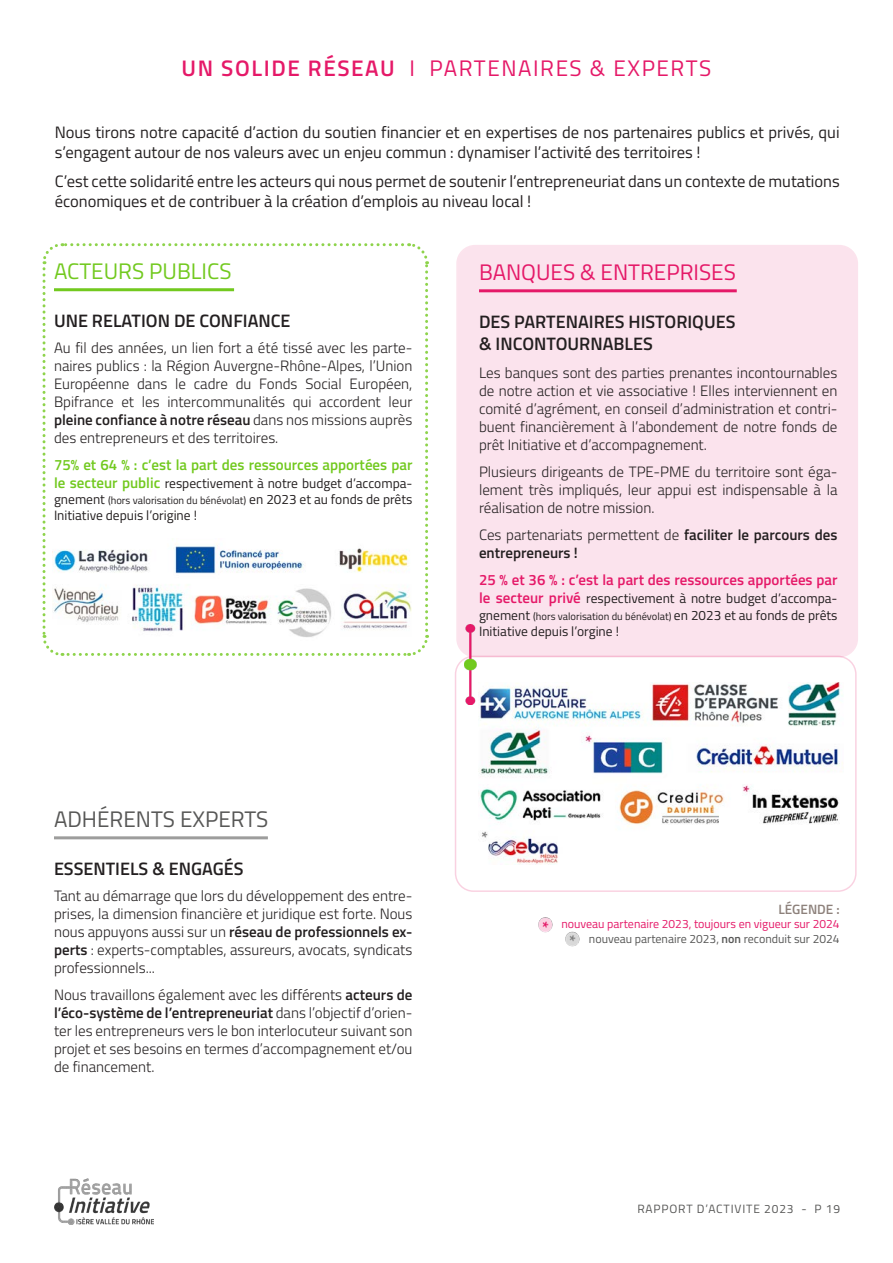
<style>
.page{position:relative;width:893px;height:1263px;background:#fff}
.page>*{position:absolute;margin:0;border:0;box-sizing:border-box;transform-origin:0 0}
.t1{font:22.5px "Titillium";letter-spacing:.07em;color:#e51968}
.t2{font:22.5px "Titillium";color:#e51968}
.t3{font:22.5px "Titillium";color:#575756}
.t4{font:22.5px "Titillium";color:#72c91f}
.t5{font:600 18px "Titillium Web";color:#231f20}
.t6{font:16.5px/19.8px "Titillium Web";color:#231f20}
.t7{font:300 15px/18px "Titillium";color:#231f20;text-align:justify}
.t8{font:600 15px/18px "Titillium";color:#231f20}
.t9{font:600 15px "Titillium";color:#72c91f}
.t10{font:600 15px "Titillium";color:#e51968}
.t11{font:13.5px/16.2px "Titillium";color:#231f20;text-align:justify}
.t12{font:600 13.5px "Titillium";color:#8d817b}
.t13{font:12px "Titillium";color:#e51968}
.t14{font:12px "Titillium";color:#575756}
.t15{font:12px "Titillium";letter-spacing:.07em;color:#575756}
.s1{font-weight:600}
.s2{font-weight:600;font-size:15px;color:#72c91f}
.s3{font-size:10.5px}
.s4{font-weight:300}
.s5{font-weight:600;font-size:15px;color:#e51968}
</style>
<div class="page">
<svg style="left:42px;top:243px;width:387px;height:413px"></svg>
<div style="left:457px;top:246px;width:400px;height:411px;background:#fbe3ed;border-radius:18px"></div>
<div style="left:456px;top:245px;width:402px;height:412px;border:2px solid #e51968;border-radius:18px"></div>
<div style="left:455px;top:656px;width:402px;height:236px;border:2px solid #e51968;border-radius:18px"></div>
<img style="left:54px;top:1178px;width:100px;height:46px">
<hr style="left:54px;top:288px;width:180px;height:3px;background:#72c91f">
<img style="left:53px;top:538px;width:358px;height:102px">
<hr style="left:479px;top:289px;width:258px;height:3px;background:#e51968">
<hr style="left:54px;top:836px;width:214px;height:3px;background:#9d9d9c">
<img style="left:479px;top:682px;width:364px;height:183px">
<img style="left:464px;top:625px;width:12px;height:80px">
<img style="left:565px;top:931px;width:15px;height:16px">
<img style="left:538px;top:917px;width:15px;height:16px">
<p class="t1" style="left:182px;top:52px;width:531px"><span class="s1">UN SOLIDE RÉSEAU</span> I PARTENAIRES &amp; EXPERTS</p>
<p class="t6" style="left:55px;top:122px;width:786px">Nous tirons notre capacité d’action du soutien financier et en expertises de nos partenaires publics et privés, qui s’engagent autour de nos valeurs avec un enjeu commun : dynamiser l’activité des territoires !</p>
<p class="t6" style="left:55px;top:170px;width:786px">C’est cette solidarité entre les acteurs qui nous permet de soutenir l’entrepreneuriat dans un contexte de mutations économiques et de contribuer à la création d’emplois au niveau local !</p>
<p class="t4" style="left:54px;top:255px;width:179px">ACTEURS PUBLICS</p>
<p class="t5" style="left:54px;top:307px;width:238px">UNE RELATION DE CONFIANCE</p>
<p class="t7" style="left:54px;top:338px;width:360px">Au fil des années, un lien fort a été tissé avec les parte&shy;naires publics : la Région Auvergne-Rhône-Alpes, l’Union Européenne dans le cadre du Fonds Social Européen, Bpifrance et les intercommunalités qui accordent leur <span class="s1">pleine confiance à notre réseau</span> dans nos missions auprès des entrepreneurs et des territoires.</p>
<p class="t9" style="left:54px;top:453px;width:360px">75% et 64 % : c’est la part des ressources apportées par</p>
<p class="t11" style="left:54px;top:474px;width:360px"><span class="s2">le secteur public</span> respectivement à notre budget d’accompa&shy;gnement <span class="s3">(hors valorisation du bénévolat)</span> en 2023 et au fonds de prêts Initiative depuis l’origine !</p>
<p class="t3" style="left:54px;top:803px;width:216px">ADHÉRENTS EXPERTS</p>
<p class="t5" style="left:54px;top:855px;width:191px">ESSENTIELS &amp; ENGAGÉS</p>
<p class="t7" style="left:54px;top:886px;width:360px">Tant au démarrage que lors du développement des entre&shy;prises, la dimension financière et juridique est forte. Nous nous appuyons aussi sur un <span class="s1">réseau de professionnels ex&shy;perts</span> : experts-comptables, assureurs, avocats, syndicats professionnels...</p>
<p class="t7" style="left:54px;top:985px;width:360px">Nous travaillons également avec les différents <span class="s1">acteurs de l’éco-système de l’entrepreneuriat</span> dans l’objectif d’orien&shy;ter les entrepreneurs vers le bon interlocuteur suivant son projet et ses besoins en termes d’accompagnement et/ou de financement.</p>
<p class="t2" style="left:479px;top:256px;width:258px">BANQUES &amp; ENTREPRISES</p>
<p class="t5" style="left:479px;top:309px;width:258px">DES PARTENAIRES HISTORIQUES</p>
<p class="t5" style="left:479px;top:330px;width:175px">&amp; INCONTOURNABLES</p>
<p class="t7" style="left:479px;top:363px;width:360px">Les banques sont des parties prenantes incontournables de notre action et vie associative ! Elles interviennent en comité d’agrément, en conseil d’administration et contri&shy;buent financièrement à l’abondement de notre fonds de prêt Initiative et d’accompagnement.</p>
<p class="t7" style="left:479px;top:462px;width:360px">Plusieurs dirigeants de TPE-PME du territoire sont éga&shy;lement très impliqués, leur appui est indispensable à la réalisation de notre mission.</p>
<p class="t8" style="left:479px;top:525px;width:360px"><span class="s4">Ces partenariats permettent de</span> faciliter le parcours des entrepreneurs !</p>
<p class="t10" style="left:479px;top:569px;width:360px">25 % et 36 % : c’est la part des ressources apportées par</p>
<p class="t11" style="left:479px;top:590px;width:360px"><span class="s5">le secteur privé</span> respectivement à notre budget d’accompa&shy;gnement <span class="s3">(hors valorisation du bénévolat)</span> en 2023 et au fonds de prêts Initiative depuis l’orgine !</p>
<p class="t12" style="left:778px;top:899px;width:63px">LÉGENDE :</p>
<p class="t13" style="left:561px;top:915px;width:280px">nouveau partenaire 2023, toujours en vigueur sur 2024</p>
<p class="t14" style="left:589px;top:930px;width:252px">nouveau partenaire 2023, <span class="s1">non</span> reconduit sur 2024</p>
<p class="t15" style="left:637px;top:1199px;width:204px">RAPPORT D’ACTIVITE 2023 - P 19</p>
</div>
